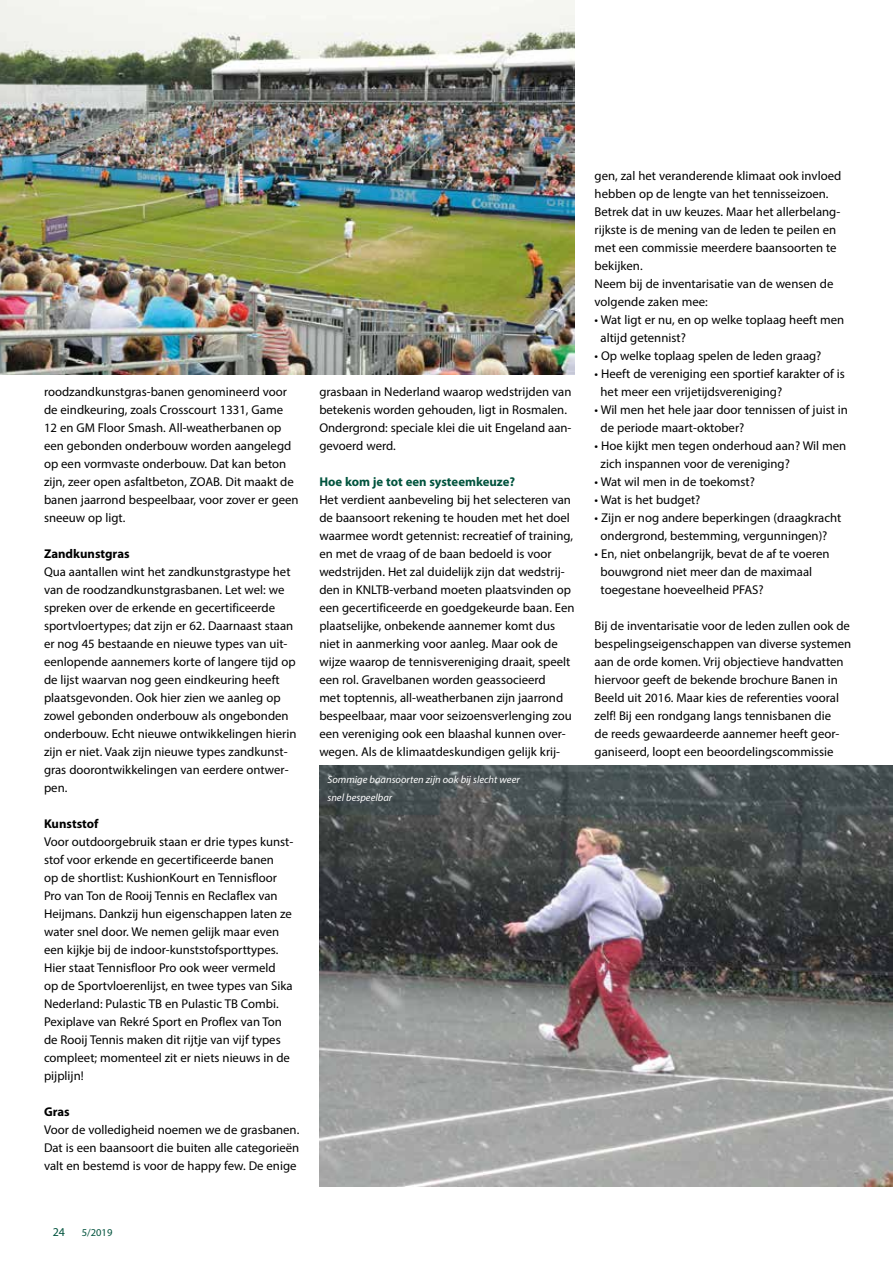
<style>
.page{position:relative;width:893px;height:1263px;background:#fff}
.page>*{position:absolute;margin:0;border:0;box-sizing:border-box;transform-origin:0 0}
.t1{font:12.75px/18px "Myriad Pro";color:#000}
.t2{font:700 12.75px "Myriad Pro";color:#00533d}
.t3{font:700 12.75px "Myriad Pro";color:#000}
.t4{font:12px "Myriad Pro";color:#00533d}
.t5{font:italic 10.5px/18px "Myriad Pro";color:#fff}
.t6{font:10.5px "Myriad Pro";color:#00533d}
</style>
<div class="page">
<img style="left:0;top:0;width:574px;height:374px">
<img style="left:319px;top:765px;width:574px;height:421px">
<p class="t1" style="left:44px;top:383px;width:256px">roodzandkunstgras-banen genomineerd voor de eindkeuring, zoals Crosscourt 1331, Game 12 en GM Floor Smash. All-weatherbanen op een gebonden onderbouw worden aangelegd op een vormvaste onderbouw. Dat kan beton zijn, zeer open asfaltbeton, ZOAB. Dit maakt de banen jaarrond bespeelbaar, voor zover er geen sneeuw op ligt.</p>
<p class="t3" style="left:44px;top:545px;width:87px">Zandkunstgras</p>
<p class="t1" style="left:44px;top:563px;width:254px">Qua aantallen wint het zandkunstgrastype het van de roodzandkunstgrasbanen. Let wel: we spreken over de erkende en gecertificeerde sportvloertypes; dat zijn er 62. Daarnaast staan er nog 45 bestaande en nieuwe types van uit&shy;eenlopende aannemers korte of langere tijd op de lijst waarvan nog geen eindkeuring heeft plaatsgevonden. Ook hier zien we aanleg op zowel gebonden onderbouw als ongebonden onderbouw. Echt nieuwe ontwikkelingen hierin zijn er niet. Vaak zijn nieuwe types zandkunst&shy;gras doorontwikkelingen van eerdere ontwer&shy;pen.</p>
<p class="t3" style="left:44px;top:815px;width:56px">Kunststof</p>
<p class="t1" style="left:44px;top:833px;width:251px">Voor outdoorgebruik staan er drie types kunst&shy;stof voor erkende en gecertificeerde banen<br>op de shortlist: KushionKourt en Tennisfloor Pro van Ton de Rooij Tennis en Reclaflex van Heijmans. Dankzij hun eigenschappen laten ze water snel door. We nemen gelijk maar even een kijkje bij de indoor-kunststofsporttypes.<br>Hier staat Tennisfloor Pro ook weer vermeld<br>op de Sportvloerenlijst, en twee types van Sika Nederland: Pulastic TB en Pulastic TB Combi.<br>Pexiplave van Rekré Sport en Proflex van Ton de Rooij Tennis maken dit rijtje van vijf types compleet; momenteel zit er niets nieuws in de pijplijn!</p>
<p class="t3" style="left:44px;top:1104px;width:27px">Gras</p>
<p class="t1" style="left:44px;top:1121px;width:257px;text-align:justify">Voor de volledigheid noemen we de grasbanen.<br>Dat is een baansoort die buiten alle categorieën valt en bestemd is voor de happy few. De enige</p>
<p class="t1" style="left:319px;top:383px;width:254px">grasbaan in Nederland waarop wedstrijden van betekenis worden gehouden, ligt in Rosmalen.<br>Ondergrond: speciale klei die uit Engeland aan&shy;gevoerd werd.</p>
<p class="t2" style="left:319px;top:474px;width:197px">Hoe kom je tot een systeemkeuze?</p>
<p class="t1" style="left:319px;top:491px;width:257px">Het verdient aanbeveling bij het selecteren van de baansoort rekening te houden met het doel waarmee wordt getennist: recreatief of training, en met de vraag of de baan bedoeld is voor wedstrijden. Het zal duidelijk zijn dat wedstrij&shy;den in KNLTB-verband moeten plaatsvinden op een gecertificeerde en goedgekeurde baan. Een plaatselijke, onbekende aannemer komt dus niet in aanmerking voor aanleg. Maar ook de wijze waarop de tennisvereniging draait, speelt een rol. Gravelbanen worden geassocieerd<br>met toptennis, all-weatherbanen zijn jaarrond bespeelbaar, maar voor seizoensverlenging zou een vereniging ook een blaashal kunnen over&shy;wegen. Als de klimaatdeskundigen gelijk krij-</p>
<p class="t5" style="left:327px;top:770px;width:194px">Sommige baansoorten zijn ook bij slecht weer snel bespeelbar</p>
<p class="t1" style="left:595px;top:167px;width:248px">gen, zal het veranderende klimaat ook invloed hebben op de lengte van het tennisseizoen.<br>Betrek dat in uw keuzes. Maar het allerbelang&shy;rijkste is de mening van de leden te peilen en met een commissie meerdere baansoorten te bekijken.<br>Neem bij de inventarisatie van de wensen de volgende zaken mee:</p>
<p class="t1" style="left:601px;top:311px;width:245px;text-indent:-6px">• Wat ligt er nu, en op welke toplaag heeft men altijd getennist?</p>
<p class="t1" style="left:595px;top:347px;width:228px">• Op welke toplaag spelen de leden graag?</p>
<p class="t1" style="left:601px;top:365px;width:246px;text-indent:-6px">• Heeft de vereniging een sportief karakter of is het meer een vrijetijdsvereniging?</p>
<p class="t1" style="left:601px;top:401px;width:249px;text-indent:-6px">• Wil men het hele jaar door tennissen of juist in de periode maart-oktober?</p>
<p class="t1" style="left:601px;top:437px;width:247px;text-indent:-6px">• Hoe kijkt men tegen onderhoud aan? Wil men zich inspannen voor de vereniging?</p>
<p class="t1" style="left:595px;top:473px;width:162px">• Wat wil men in de toekomst?</p>
<p class="t1" style="left:595px;top:491px;width:107px">• Wat is het budget?</p>
<p class="t1" style="left:601px;top:509px;width:242px;text-indent:-6px">• Zijn er nog andere beperkingen (draagkracht ondergrond, bestemming, vergunningen)?</p>
<p class="t1" style="left:601px;top:545px;width:231px;text-indent:-6px">• En, niet onbelangrijk, bevat de af te voeren bouwgrond niet meer dan de maximaal toegestane hoeveelheid PFAS?</p>
<p class="t1" style="left:595px;top:617px;width:258px">Bij de inventarisatie voor de leden zullen ook de bespelingseigenschappen van diverse systemen aan de orde komen. Vrij objectieve handvatten hiervoor geeft de bekende brochure Banen in Beeld uit 2016. Maar kies de referenties vooral zelf! Bij een rondgang langs tennisbanen die<br>de reeds gewaardeerde aannemer heeft geor&shy;ganiseerd, loopt een beoordelingscommissie</p>
<p class="t4" style="left:53px;top:1224px;width:14px">24</p>
<p class="t6" style="left:82px;top:1226px;width:32px">5/2019</p>
</div>
